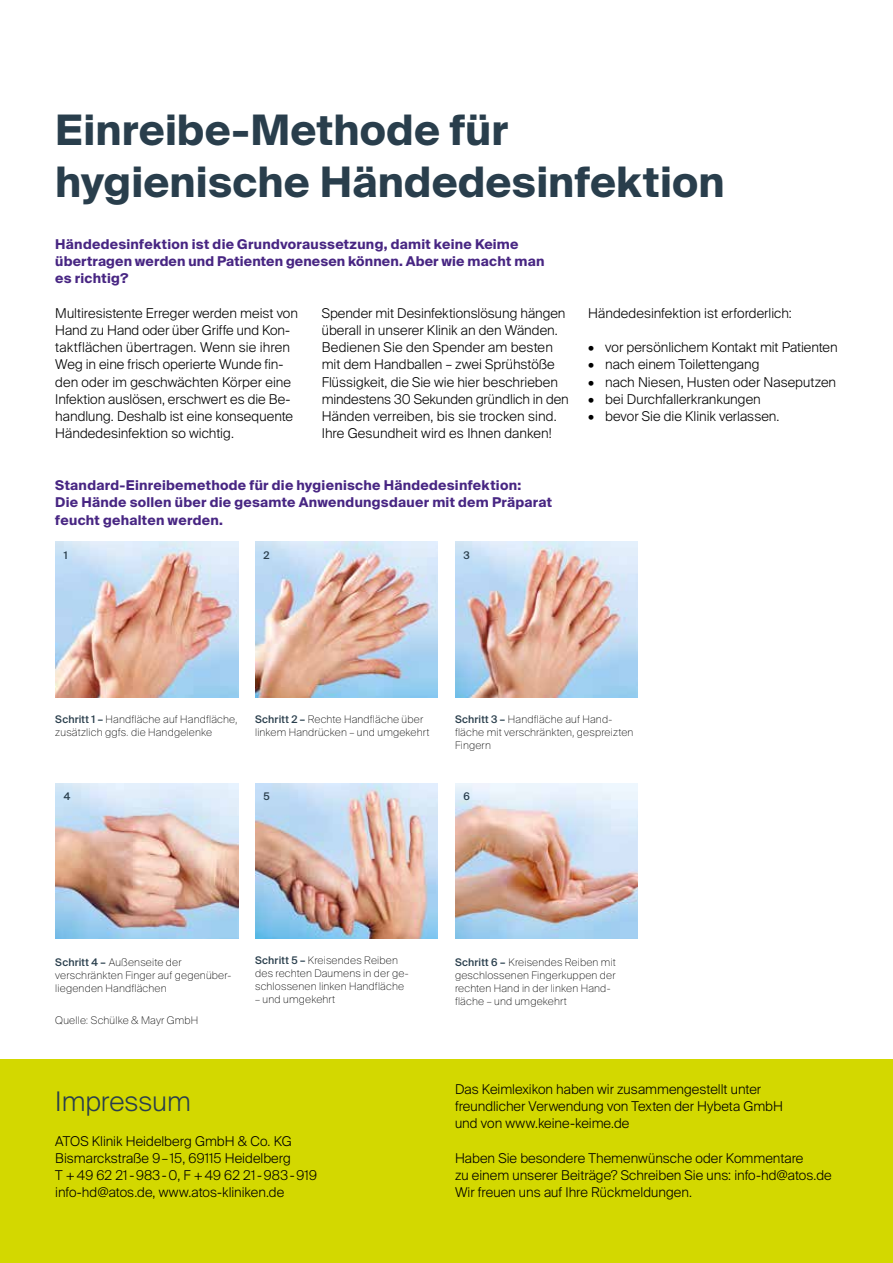
<style>
.page{position:relative;width:893px;height:1263px;background:#fff}
.page>*{position:absolute;margin:0;border:0;box-sizing:border-box;transform-origin:0 0}
.t1{font:700 42px/51.8px "Suisse Intl";letter-spacing:.005em;color:#293e4c}
.t2{font:300 27px "Suisse Intl";color:#293e4c}
.t3{font:300 13.5px/17.2px "Suisse Intl";color:#000}
.t4{font:700 13.5px/17.2px "Suisse Intl";letter-spacing:.02em;color:#482683}
.t5{font:100 10.5px/12.9px "Suisse Intl";letter-spacing:.015em;color:#000}
.t6{font:500 10.5px "Suisse Intl";color:#293e4c}
.s1{font-weight:500;color:#293e4c}
</style>
<div class="page">
<div style="left:0;top:1059px;width:893px;height:204px;background:#d3d800"></div>
<img style="left:55px;top:542px;width:183px;height:155px">
<img style="left:455px;top:542px;width:183px;height:155px">
<img style="left:255px;top:783px;width:183px;height:156px">
<img style="left:255px;top:542px;width:183px;height:155px">
<img style="left:55px;top:783px;width:183px;height:156px">
<img style="left:455px;top:783px;width:183px;height:156px">
<h1 class="t1" style="left:55px;top:105px;width:671px">Einreibe-Methode für hygienische Händedesinfektion</h1>
<p class="t4" style="left:55px;top:235px;width:491px">Händedesinfektion ist die Grundvoraussetzung, damit keine Keime übertragen werden und Patienten genesen können. Aber wie macht man es richtig?</p>
<p class="t3" style="left:55px;top:304px;width:244px">Multiresistente Erreger werden meist von Hand zu Hand oder über Griffe und Kon&shy;taktflächen übertragen. Wenn sie ihren Weg in eine frisch operierte Wunde fin&shy;den oder im geschwächten Körper eine Infektion auslösen, erschwert es die Be&shy;handlung. Deshalb ist eine konsequente Händedesinfektion so wichtig.</p>
<p class="t3" style="left:322px;top:304px;width:248px">Spender mit Desinfektionslösung hängen überall in unserer Klinik an den Wänden.<br>Bedienen Sie den Spender am besten mit dem Handballen – zwei Sprühstöße Flüssigkeit, die Sie wie hier beschrieben mindestens 30 Sekunden gründlich in den Händen verreiben, bis sie trocken sind.<br>Ihre Gesundheit wird es Ihnen danken!</p>
<p class="t3" style="left:588px;top:304px;width:205px">Händedesinfektion ist erforderlich:</p>
<p class="t3" style="left:588px;top:339px;width:251px">• vor persönlichem Kontakt mit Patienten</p>
<p class="t3" style="left:588px;top:356px;width:173px">• nach einem Toilettengang</p>
<p class="t3" style="left:588px;top:373px;width:249px">• nach Niesen, Husten oder Naseputzen</p>
<p class="t3" style="left:588px;top:391px;width:174px">• bei Durchfallerkrankungen</p>
<p class="t3" style="left:588px;top:408px;width:193px">• bevor Sie die Klinik verlassen.</p>
<p class="t4" style="left:55px;top:477px;width:498px">Standard-Einreibemethode für die hygienische Händedesinfektion:<br>Die Hände sollen über die gesamte Anwendungsdauer mit dem Präparat feucht gehalten werden.</p>
<p class="t6" style="left:64px;top:549px;width:5px">1</p>
<p class="t6" style="left:463px;top:549px;width:8px">3</p>
<p class="t6" style="left:264px;top:549px;width:8px">2</p>
<p class="t5" style="left:55px;top:713px;width:184px"><span class="s1">Schritt 1 –</span> Handfläche auf Handfläche, zusätzlich ggfs. die Handgelenke</p>
<p class="t5" style="left:255px;top:713px;width:176px"><span class="s1">Schritt 2 –</span> Rechte Handfläche über linkem Handrücken – und umgekehrt</p>
<p class="t5" style="left:455px;top:713px;width:180px"><span class="s1">Schritt 3 –</span> Handfläche auf Hand&shy;fläche mit verschränkten, gespreizten<br>Fingern</p>
<p class="t6" style="left:64px;top:790px;width:8px">4</p>
<p class="t6" style="left:463px;top:790px;width:8px">6</p>
<p class="t6" style="left:264px;top:790px;width:8px">5</p>
<p class="t5" style="left:55px;top:956px;width:177px"><span class="s1">Schritt 4 –</span> Außenseite der verschränkten Finger auf gegenüber&shy;liegenden Handflächen</p>
<p class="t5" style="left:255px;top:954px;width:155px"><span class="s1">Schritt 5 –</span> Kreisendes Reiben des rechten Daumens in der ge&shy;schlossenen linken Handfläche</p>
<p class="t5" style="left:255px;top:992px;width:82px">– und umgekehrt</p>
<p class="t5" style="left:55px;top:1014px;width:145px">Quelle: Schülke &amp; Mayr GmbH</p>
<h2 class="t2" style="left:55px;top:1086px;width:137px">Impressum</h2>
<p class="t3" style="left:55px;top:1132px;width:263px">ATOS Klinik Heidelberg GmbH &amp; Co. KG Bismarckstraße 9– 15, 69115 Heidelberg<br>T +49 62 21-983-0, F +49 62 21-983-919 info-hd@atos.de, www.atos-kliniken.de</p>
<p class="t5" style="left:455px;top:956px;width:162px"><span class="s1">Schritt 6 –</span> Kreisendes Reiben mit geschlossenen Fingerkuppen der rechten Hand in der linken Hand&shy;fläche – und umgekehrt</p>
<p class="t3" style="left:455px;top:1081px;width:330px">Das Keimlexikon haben wir zusammengestellt unter freundlicher Verwendung von Texten der Hybeta GmbH und von www.keine-keime.de</p>
<p class="t3" style="left:455px;top:1150px;width:378px">Haben Sie besondere Themenwünsche oder Kommentare<br>zu einem unserer Beiträge? Schreiben Sie uns: info-hd@atos.de<br>Wir freuen uns auf Ihre Rückmeldungen.</p>
</div>
